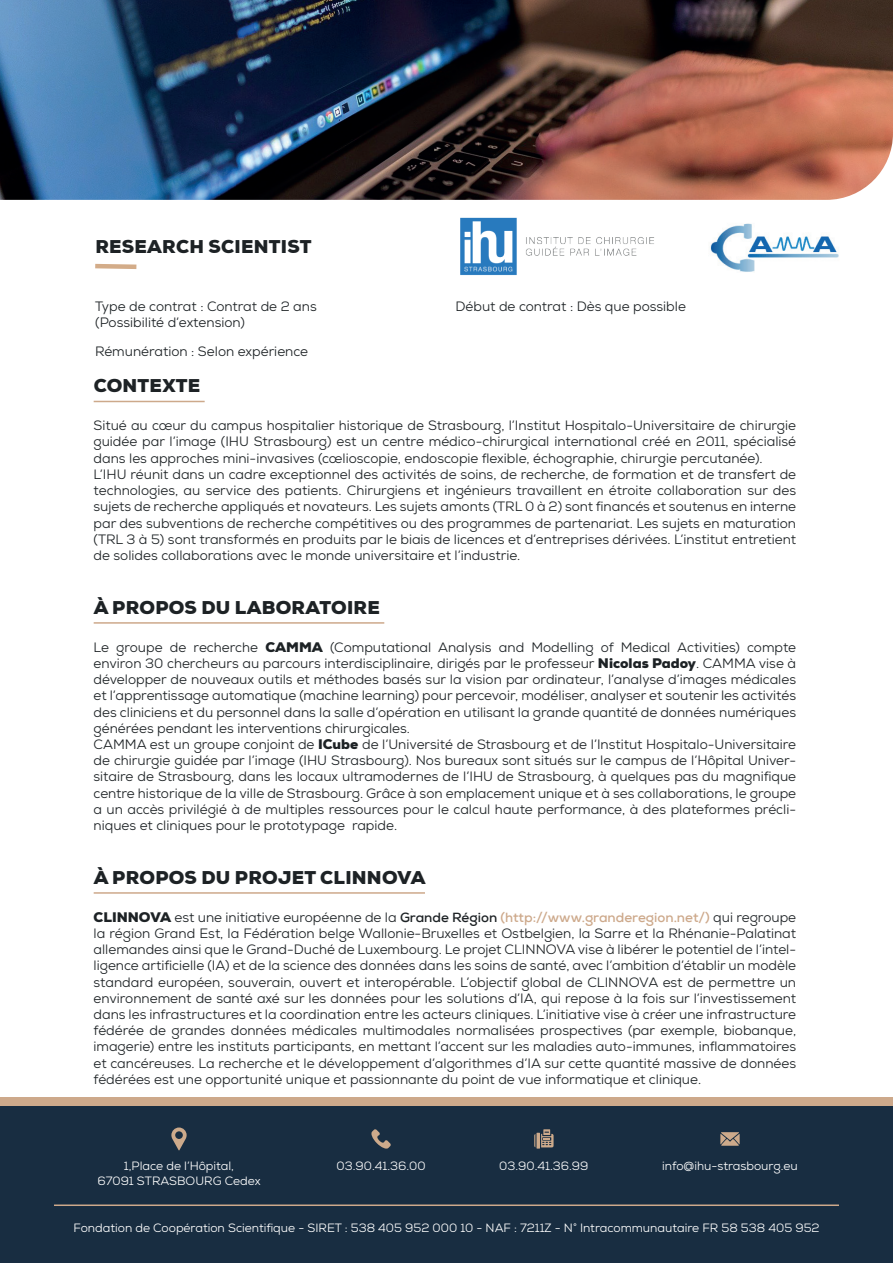
<style>
.page{position:relative;width:893px;height:1263px;background:#fff}
.page>*{position:absolute;margin:0;border:0;box-sizing:border-box;transform-origin:0 0}
.t1{font:900 18px "Nexa";letter-spacing:.015em;color:#1d2225}
.t2{font:13.5px/16.2px "Nexa";color:#1d2225}
.t3{font:12px/14.4px "Nexa";color:#fff;text-align:center}
.s1{font-weight:900}
.s2{font-weight:700}
.s3{font-weight:700;color:#cda98b}
</style>
<div class="page">
<div style="left:0;top:1098px;width:893px;height:165px;background:#182d41"></div>
<img style="left:0;top:0;width:893px;height:200px">
<hr style="left:94px;top:401px;width:111px;height:1px;background:#cda98b">
<hr style="left:94px;top:622px;width:290px;height:2px;background:#cda98b">
<hr style="left:94px;top:892px;width:331px;height:2px;background:#cda98b">
<svg style="left:171px;top:1127px;width:16px;height:23px"></svg>
<svg style="left:720px;top:1132px;width:20px;height:14px"></svg>
<svg style="left:371px;top:1129px;width:20px;height:20px"></svg>
<svg style="left:534px;top:1134px;width:1px;height:13px"></svg>
<svg style="left:536px;top:1133px;width:4px;height:15px"></svg>
<svg style="left:541px;top:1129px;width:13px;height:18px"></svg>
<hr style="left:54px;top:1204px;width:785px;height:2px;background:#cda98b">
<svg style="left:95px;top:263px;width:42px;height:6px"></svg>
<img style="left:460px;top:217px;width:194px;height:59px">
<div style="left:0;top:1098px;width:893px;height:8px;background:#cda98b"></div>
<img style="left:710px;top:223px;width:129px;height:49px">
<h1 class="t1" style="left:95px;top:234px;width:218px">RESEARCH SCIENTIST</h1>
<p class="t2" style="left:95px;top:298px;width:223px">Type de contrat : Contrat de 2 ans (Possibilité d’extension)</p>
<p class="t2" style="left:95px;top:343px;width:214px">Rémunération : Selon expérience</p>
<p class="t2" style="left:455px;top:298px;width:232px">Début de contrat : Dès que possible</p>
<h1 class="t1" style="left:94px;top:374px;width:108px">CONTEXTE</h1>
<p class="t2" style="left:94px;top:418px;width:704px">Situé au cœur du campus hospitalier historique de Strasbourg, l’Institut Hospitalo-Universitaire de chirurgie guidée par l’image (IHU Strasbourg) est un centre médico-chirurgical international créé en 2011, spécialisé dans les approches mini-invasives (cœlioscopie, endoscopie flexible, échographie, chirurgie percutanée).<br>L’IHU réunit dans un cadre exceptionnel des activités de soins, de recherche, de formation et de transfert de technologies, au service des patients. Chirurgiens et ingénieurs travaillent en étroite collaboration sur des sujets de recherche appliqués et novateurs. Les sujets amonts (TRL 0 à 2) sont financés et soutenus en interne par des subventions de recherche compétitives ou des programmes de partenariat. Les sujets en maturation (TRL 3 à 5) sont transformés en produits par le biais de licences et d’entreprises dérivées. L’institut entretient de solides collaborations avec le monde universitaire et l’industrie.</p>
<h1 class="t1" style="left:94px;top:595px;width:288px">À PROPOS DU LABORATOIRE</h1>
<p class="t2" style="left:94px;top:639px;width:704px">Le groupe de recherche <span class="s1">CAMMA</span> (Computational Analysis and Modelling of Medical Activities) compte environ 30 chercheurs au parcours interdisciplinaire, dirigés par le professeur <span class="s1">Nicolas Padoy</span>. CAMMA vise à développer de nouveaux outils et méthodes basés sur la vision par ordinateur, l’analyse d’images médicales et l’apprentissage automatique (machine learning) pour percevoir, modéliser, analyser et soutenir les activités des cliniciens et du personnel dans la salle d’opération en utilisant la grande quantité de données numériques générées pendant les interventions chirurgicales.<br>CAMMA est un groupe conjoint de <span class="s1">ICube</span> de l’Université de Strasbourg et de l’Institut Hospitalo-Universitaire de chirurgie guidée par l’image (IHU Strasbourg). Nos bureaux sont situés sur le campus de l’Hôpital Univer&shy;sitaire de Strasbourg, dans les locaux ultramodernes de l’IHU de Strasbourg, à quelques pas du magnifique centre historique de la ville de Strasbourg. Grâce à son emplacement unique et à ses collaborations, le groupe a un accès privilégié à de multiples ressources pour le calcul haute performance, à des plateformes précli&shy;niques et cliniques pour le prototypage rapide.</p>
<h1 class="t1" style="left:94px;top:865px;width:333px">À PROPOS DU PROJET CLINNOVA</h1>
<p class="t2" style="left:94px;top:909px;width:704px;text-align:justify"><span class="s1">CLINNOVA</span> est une initiative européenne de la <span class="s2">Grande Région</span> <span class="s3">(http://www.granderegion.net/)</span> qui regroupe la région Grand Est, la Fédération belge Wallonie-Bruxelles et Ostbelgien, la Sarre et la Rhénanie-Palatinat allemandes ainsi que le Grand-Duché de Luxembourg. Le projet CLINNOVA vise à libérer le potentiel de l’intel&shy;ligence artificielle (IA) et de la science des données dans les soins de santé, avec l’ambition d’établir un modèle standard européen, souverain, ouvert et interopérable. L’objectif global de CLINNOVA est de permettre un environnement de santé axé sur les données pour les solutions d’IA, qui repose à la fois sur l’investissement dans les infrastructures et la coordination entre les acteurs cliniques. L’initiative vise à créer une infrastructure fédérée de grandes données médicales multimodales normalisées prospectives (par exemple, biobanque, imagerie) entre les instituts participants, en mettant l’accent sur les maladies auto-immunes, inflammatoires et cancéreuses. La recherche et le développement d’algorithmes d’IA sur cette quantité massive de données fédérées est une opportunité unique et passionnante du point de vue informatique et clinique.</p>
<p class="t3" style="left:97px;top:1159px;width:165px">1,Place de l’Hôpital,<br>67091 STRASBOURG Cedex</p>
<p class="t3" style="left:337px;top:1159px;width:90px">03.90.41.36.00</p>
<p class="t3" style="left:499px;top:1159px;width:91px">03.90.41.36.99</p>
<p class="t3" style="left:662px;top:1159px;width:137px">info@ihu-strasbourg.eu</p>
<p class="t3" style="left:73px;top:1220px;width:748px">Fondation de Coopération Scientifique - SIRET : 538 405 952 000 10 - NAF : 7211Z - N° Intracommunautaire FR 58 538 405 952</p>
</div>
